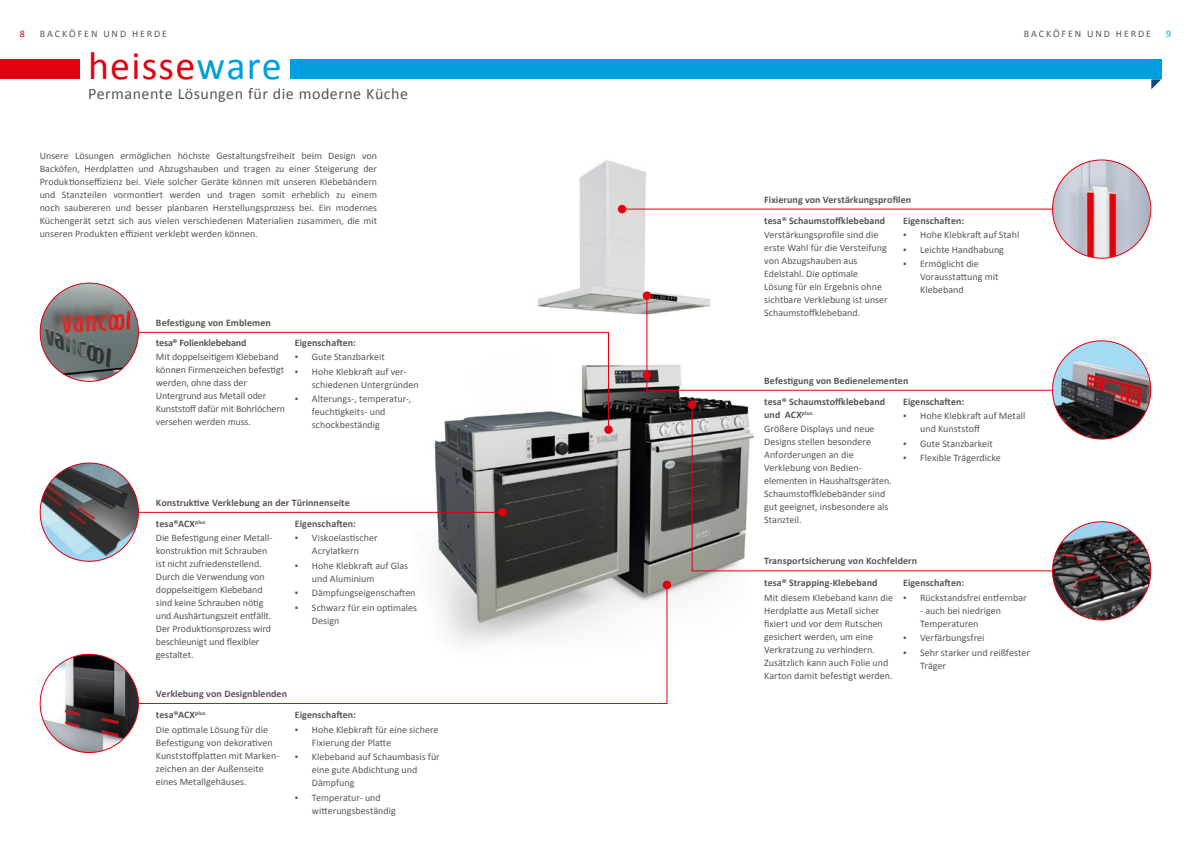
<style>
.page{position:relative;width:1191px;height:842px;background:#fff}
.page>*{position:absolute;margin:0;border:0;box-sizing:border-box;transform-origin:0 0}
.t1{font:40px "Calibri";letter-spacing:.03em;color:#e3000f}
.t2{font:16px "Calibri";letter-spacing:.03em;color:#565656}
.t3{font:10px/13px "Calibri";color:#565656}
.t4{font:700 10px/21.1px "Calibri";letter-spacing:.005em;color:#565656}
.t5{font:10px "Calibri";letter-spacing:.19em;color:#565656}
.t6{font:10px "Calibri";color:#e3000f}
.t7{font:10px "Calibri";color:#009ddf}
.s1{color:#009ddf}
.s2{font-weight:700}
</style>
<div class="page">
<div style="left:0;top:60px;width:79px;height:19px;background:#e3000f"></div>
<img style="left:412px;top:160px;width:356px;height:437px">
<hr style="left:621px;top:209px;width:431px;height:1px;background:#e3000f">
<div style="left:290px;top:60px;width:871px;height:19px;background:#009ddf"></div>
<div style="left:662px;top:581px;width:9px;height:8px;background:#e3000f;border-radius:50%"></div>
<div style="left:498px;top:508px;width:9px;height:8px;background:#e3000f;border-radius:50%"></div>
<img style="left:1052px;top:522px;width:98px;height:98px;border-radius:49px">
<svg style="left:691px;top:405px;width:362px;height:167px"></svg>
<div style="left:688px;top:400px;width:8px;height:9px;background:#e3000f;border-radius:50%"></div>
<img style="left:1052px;top:160px;width:98px;height:98px;border-radius:49px">
<img style="left:1052px;top:341px;width:98px;height:98px;border-radius:49px">
<svg style="left:646px;top:292px;width:407px;height:99px"></svg>
<div style="left:643px;top:291px;width:8px;height:9px;background:#e3000f;border-radius:50%"></div>
<div style="left:618px;top:205px;width:8px;height:8px;background:#e3000f;border-radius:50%"></div>
<div style="left:643px;top:371px;width:8px;height:8px;background:#e3000f;border-radius:50%"></div>
<div style="left:604px;top:425px;width:9px;height:9px;background:#e3000f;border-radius:50%"></div>
<svg style="left:1151px;top:79px;width:10px;height:10px"></svg>
<hr style="left:100px;top:512px;width:402px;height:1px;background:#e3000f">
<img style="left:40px;top:654px;width:98px;height:98px;border-radius:49px">
<svg style="left:101px;top:331px;width:508px;height:102px"></svg>
<img style="left:40px;top:463px;width:98px;height:98px;border-radius:49px">
<svg style="left:137px;top:584px;width:531px;height:120px"></svg>
<img style="left:40px;top:283px;width:98px;height:98px;border-radius:49px">
<p class="t6" style="left:20px;top:28px;width:7px">8</p>
<p class="t5" style="left:40px;top:28px;width:129px">BACKÖFEN UND HERDE</p>
<p class="t7" style="left:1166px;top:28px;width:7px">9</p>
<p class="t5" style="left:1023px;top:28px;width:129px">BACKÖFEN UND HERDE</p>
<h1 class="t1" style="left:88px;top:41px;width:195px">heisse<span class="s1">ware</span></h1>
<h2 class="t2" style="left:88px;top:84px;width:321px">Permanente Lösungen für die moderne Küche</h2>
<p class="t3" style="left:40px;top:149px;width:339px;text-align:justify">Unsere Lösungen ermöglichen höchste Gestaltungsfreiheit beim Design von Backöfen, Herdplatten und Abzugshauben und tragen zu einer Steigerung der Produktionseffizienz bei. Viele solcher Geräte können mit unseren Klebebändern und Stanzteilen vormontiert werden und tragen somit erheblich zu einem noch saubereren und besser planbaren Herstellungsprozess bei. Ein modernes Küchengerät setzt sich aus vielen verschiedenen Materialien zusammen, die mit unseren Produkten effizient verklebt werden können.</p>
<p class="t4" style="left:156px;top:313px;width:116px;line-height:20px">Befestigung von Emblemen tesa® Folienklebeband</p>
<p class="t3" style="left:156px;top:351px;width:130px">Mit doppelseitigem Klebeband können Firmenzeichen befestigt werden, ohne dass der<br>Untergrund aus Metall oder<br>Kunststoff dafür mit Bohrlöchern versehen werden muss.</p>
<p class="t4" style="left:295px;top:332px;width:62px">Eigenschaften:</p>
<p class="t3" style="left:295px;top:351px;width:91px">▪ Gute Stanzbarkeit</p>
<p class="t3" style="left:312px;top:365px;width:108px;text-indent:-17px">▪ Hohe Klebkraft auf ver&shy;schiedenen Untergründen</p>
<p class="t3" style="left:312px;top:393px;width:101px;text-indent:-17px">▪ Alterungs-, temperatur-, feuchtigkeits- und schockbeständig</p>
<p class="t4" style="left:295px;top:492px;width:62px;text-indent:-139px">Konstruktive Verklebung an der Türinnenseite<br>Eigenschaften:</p>
<p class="t3" style="left:295px;top:532px;width:84px;text-align:center">▪ Viskoelastischer<br>Acrylatkern</p>
<p class="t3" style="left:312px;top:559px;width:98px;text-indent:-17px">▪ Hohe Klebkraft auf Glas und Aluminium</p>
<p class="t3" style="left:295px;top:587px;width:122px">▪ Dämpfungseigenschaften</p>
<p class="t3" style="left:312px;top:601px;width:107px;text-indent:-17px">▪ Schwarz für ein optimales<br>Design</p>
<p class="t3" style="left:156px;top:516px;width:118px;line-height:14.5px"><span class="s2">tesa®ACX</span><sup>plus<br></sup>Die Befestigung einer Metall-</p>
<p class="t3" style="left:156px;top:545px;width:117px">konstruktion mit Schrauben ist nicht zufriedenstellend.<br>Durch die Verwendung von doppelseitigem Klebeband sind keine Schrauben nötig und Aushärtungszeit entfällt.<br>Der Produktionsprozess wird beschleunigt und flexibler gestaltet.</p>
<p class="t4" style="left:156px;top:683px;width:133px">Verklebung von Designblenden</p>
<p class="t3" style="left:156px;top:707px;width:114px;line-height:14.5px"><span class="s2">tesa®ACX</span><sup>plus<br></sup>Die optimale Lösung für die</p>
<p class="t3" style="left:156px;top:736px;width:125px">Befestigung von dekorativen<br>Kunststoffplatten mit Marken&shy;zeichen an der Außenseite eines Metallgehäuses.</p>
<p class="t4" style="left:295px;top:704px;width:62px">Eigenschaften:</p>
<p class="t3" style="left:312px;top:723px;width:128px;text-indent:-17px">▪ Hohe Klebkraft für eine sichere<br>Fixierung der Platte</p>
<p class="t3" style="left:312px;top:750px;width:129px;text-indent:-17px">▪ Klebeband auf Schaumbasis für eine gute Abdichtung und<br>Dämpfung</p>
<p class="t3" style="left:312px;top:791px;width:85px;text-indent:-17px">▪ Temperatur- und witterungsbeständig</p>
<p class="t4" style="left:903px;top:189px;width:62px;text-indent:-139px">Fixierung von Verstärkungsprofilen<br>Eigenschaften:</p>
<p class="t3" style="left:903px;top:228px;width:118px">▪ Hohe Klebkraft auf Stahl</p>
<p class="t3" style="left:903px;top:243px;width:102px">▪ Leichte Handhabung</p>
<p class="t3" style="left:920px;top:257px;width:80px;text-indent:-17px">▪ Ermöglicht die<br>Vorausstattung mit<br>Klebeband</p>
<p class="t4" style="left:764px;top:210px;width:123px">tesa® Schaumstoffklebeband</p>
<p class="t3" style="left:764px;top:228px;width:125px">Verstärkungsprofile sind die erste Wahl für die Versteifung von Abzugshauben aus<br>Edelstahl. Die optimale<br>Lösung für ein Ergebnis ohne sichtbare Verklebung ist unser<br>Schaumstoffklebeband.</p>
<p class="t4" style="left:903px;top:370px;width:62px;text-indent:-139px">Befestigung von Bedienelementen<br>Eigenschaften:</p>
<p class="t3" style="left:920px;top:410px;width:107px;text-indent:-17px">▪ Hohe Klebkraft auf Metall und Kunststoff</p>
<p class="t3" style="left:903px;top:437px;width:91px">▪ Gute Stanzbarkeit</p>
<p class="t3" style="left:903px;top:452px;width:99px">▪ Flexible Trägerdicke</p>
<p class="t4" style="left:764px;top:395px;width:123px;line-height:13px">tesa® Schaumstoffklebeband und ACX<sup>plus</sup></p>
<p class="t3" style="left:764px;top:423px;width:129px">Größere Displays und neue<br>Designs stellen besondere<br>Anforderungen an die<br>Verklebung von Bedien&shy;elementen in Haushaltsgeräten.<br>Schaumstoffklebebänder sind gut geeignet, insbesondere als<br>Stanzteil.</p>
<p class="t4" style="left:903px;top:550px;width:62px;line-height:21.7px;text-indent:-139px">Transportsicherung von Kochfeldern<br>Eigenschaften:</p>
<p class="t3" style="left:903px;top:591px;width:125px">▪ Rückstandsfrei entfernbar</p>
<p class="t3" style="left:920px;top:604px;width:82px">- auch bei niedrigen<br>Temperaturen</p>
<p class="t3" style="left:903px;top:631px;width:83px">▪ Verfärbungsfrei</p>
<p class="t3" style="left:920px;top:646px;width:111px;text-indent:-17px">▪ Sehr starker und reißfester<br>Träger</p>
<p class="t4" style="left:764px;top:572px;width:115px">tesa® Strapping-Klebeband</p>
<p class="t3" style="left:764px;top:591px;width:130px">Mit diesem Klebeband kann die<br>Herdplatte aus Metall sicher fixiert und vor dem Rutschen gesichert werden, um eine<br>Verkratzung zu verhindern.<br>Zusätzlich kann auch Folie und<br>Karton damit befestigt werden.</p>
</div>
